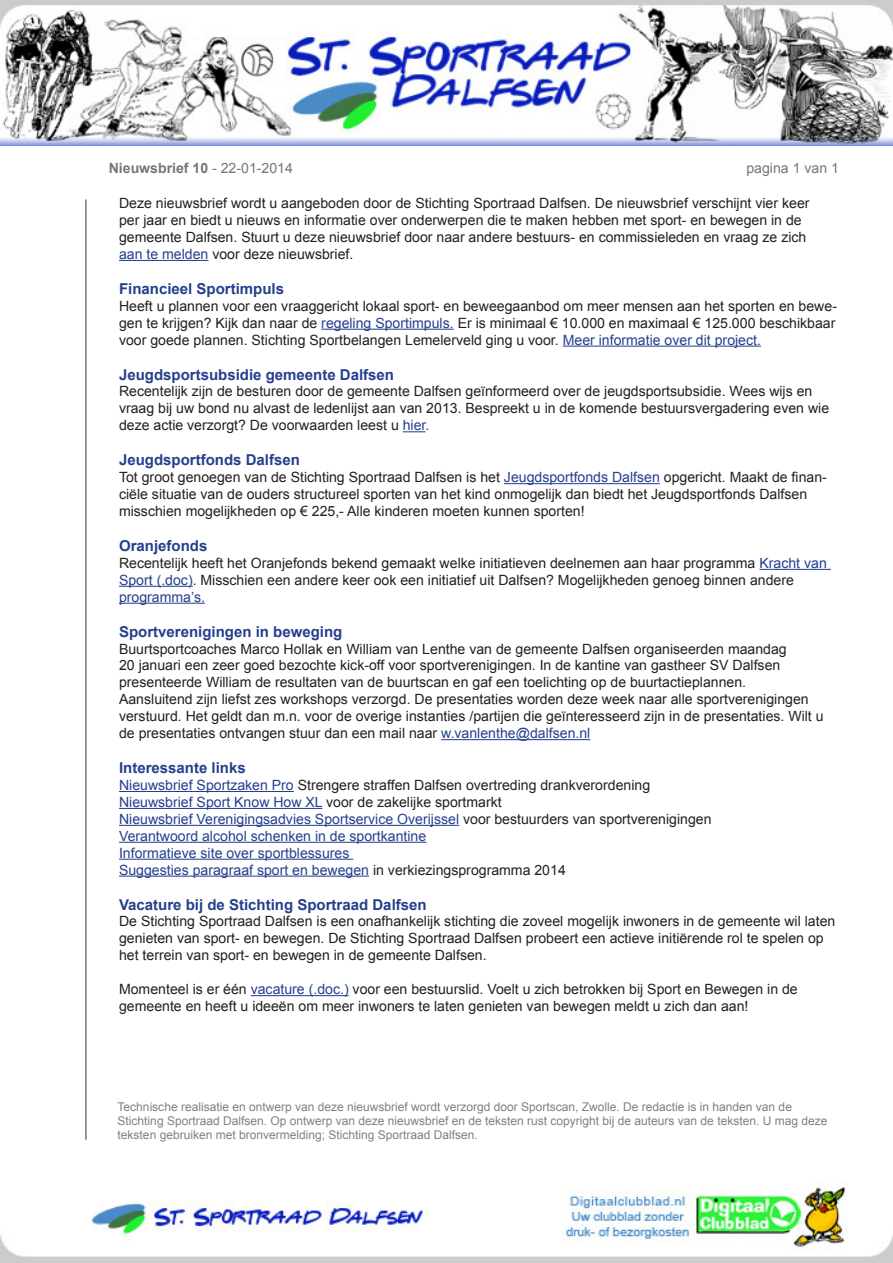
<style>
.page{position:relative;width:893px;height:1263px;background:#fff}
.page>*{position:absolute;margin:0;border:0;box-sizing:border-box;transform-origin:0 0}
.t1{font:700 15px "Arial";color:#253f8e}
.t2{font:14.1px/17px "Arial";color:#231f20}
.t3{font:14.1px "Arial";color:#253f8e}
.t4{font:700 14.1px "Arial";color:#757679}
.t5{font:14.1px "Arial";color:#757679}
.t6{font:12px/14.4px "Arial";color:#7e8083}
.s1{font-weight:400}
.s2{color:#253f8e}
.s3{color:#231f20}
</style>
<div class="page">
<img style="left:0;top:1px;width:893px;height:145px">
<img style="left:0;top:1187px;width:893px;height:75px">
<hr style="left:85px;top:199px;width:2px;height:941px;background:#757679">
<hr style="left:119px;top:260px;width:89px;height:1px;background:#253f8e">
<hr style="left:321px;top:329px;width:133px;height:1px;background:#253f8e">
<hr style="left:563px;top:346px;width:198px;height:1px;background:#253f8e">
<svg style="left:403px;top:431px;width:23px;height:1px"></svg>
<hr style="left:504px;top:483px;width:156px;height:1px;background:#253f8e">
<hr style="left:759px;top:569px;width:72px;height:1px;background:#253f8e">
<hr style="left:119px;top:586px;width:74px;height:1px;background:#253f8e">
<hr style="left:119px;top:603px;width:86px;height:1px;background:#253f8e">
<hr style="left:441px;top:739px;width:149px;height:1px;background:#253f8e">
<hr style="left:119px;top:791px;width:175px;height:1px;background:#253f8e">
<hr style="left:119px;top:808px;width:203px;height:1px;background:#253f8e">
<hr style="left:119px;top:825px;width:340px;height:1px;background:#253f8e">
<hr style="left:119px;top:842px;width:307px;height:1px;background:#253f8e">
<hr style="left:119px;top:859px;width:234px;height:1px;background:#253f8e">
<hr style="left:119px;top:875px;width:250px;height:2px;background:#253f8e">
<hr style="left:251px;top:995px;width:98px;height:1px;background:#253f8e">
<p class="t4" style="left:109px;top:159px;width:186px">Nieuwsbrief 10 <span class="s1">- 22-01-2014</span></p>
<p class="t5" style="left:746px;top:159px;width:94px">pagina 1 van 1</p>
<p class="t2" style="left:119px;top:195px;width:692px">Deze nieuwsbrief wordt u aangeboden door de Stichting Sportraad Dalfsen. De nieuwsbrief verschijnt vier keer per jaar en biedt u nieuws en informatie over onderwerpen die te maken hebben met sport- en bewegen in de gemeente Dalfsen. Stuurt u deze nieuwsbrief door naar andere bestuurs- en commissieleden en vraag ze zich <span class="s2">aan te melden</span> voor deze nieuwsbrief.</p>
<p class="t1" style="left:119px;top:279px;width:167px">Financieel Sportimpuls</p>
<p class="t2" style="left:119px;top:297px;width:719px;text-align:justify">Heeft u plannen voor een vraaggericht lokaal sport- en beweegaanbod om meer mensen aan het sporten en bewe&shy;gen te krijgen? Kijk dan naar de <span class="s2">regeling Sportimpuls.</span> Er is minimaal € 10.000 en maximaal € 125.000 beschikbaar voor goede plannen. Stichting Sportbelangen Lemelerveld ging u voor. <span class="s2">Meer informatie over dit project.</span></p>
<p class="t1" style="left:119px;top:364px;width:277px">Jeugdsportsubsidie gemeente Dalfsen</p>
<p class="t2" style="left:119px;top:383px;width:712px">Recentelijk zijn de besturen door de gemeente Dalfsen geïnformeerd over de jeugdsportsubsidie. Wees wijs en vraag bij uw bond nu alvast de ledenlijst aan van 2013. Bespreekt u in de komende bestuursvergadering even wie deze actie verzorgt? De voorwaarden leest u <span class="s2">hier</span>.</p>
<p class="t1" style="left:119px;top:450px;width:182px">Jeugdsportfonds Dalfsen</p>
<p class="t2" style="left:119px;top:469px;width:709px">Tot groot genoegen van de Stichting Sportraad Dalfsen is het <span class="s2">Jeugdsportfonds Dalfsen</span> opgericht. Maakt de finan&shy;ciële situatie van de ouders structureel sporten van het kind onmogelijk dan biedt het Jeugdsportfonds Dalfsen misschien mogelijkheden op € 225,- Alle kinderen moeten kunnen sporten!</p>
<p class="t1" style="left:119px;top:536px;width:90px">Oranjefonds</p>
<p class="t2" style="left:119px;top:555px;width:709px">Recentelijk heeft het Oranjefonds bekend gemaakt welke initiatieven deelnemen aan haar programma <span class="s2">Kracht van<br>Sport (.doc)</span>. Misschien een andere keer ook een initiatief uit Dalfsen? Mogelijkheden genoeg binnen andere</p>
<p class="t3" style="left:119px;top:587px;width:87px">programma’s.</p>
<p class="t1" style="left:119px;top:621px;width:225px">Sportverenigingen in beweging</p>
<p class="t2" style="left:119px;top:640px;width:706px">Buurtsportcoaches Marco Hollak en William van Lenthe van de gemeente Dalfsen organiseerden maandag<br>20 januari een zeer goed bezochte kick-off voor sportverenigingen. In de kantine van gastheer SV Dalfsen presenteerde William de resultaten van de buurtscan en gaf een toelichting op de buurtactieplannen.<br>Aansluitend zijn liefst zes workshops verzorgd. De presentaties worden deze week naar alle sportverenigingen verstuurd. Het geldt dan m.n. voor de overige instanties /partijen die geïnteresseerd zijn in de presentaties. Wilt u de presentaties ontvangen stuur dan een mail naar <span class="s2">w.vanlenthe@dalfsen.nl</span></p>
<p class="t1" style="left:119px;top:758px;width:128px">Interessante links</p>
<p class="t2" style="left:119px;top:777px;width:533px"><span class="s2">Nieuwsbrief Sportzaken Pro</span> Strengere straffen Dalfsen overtreding drankverordening</p>
<p class="t3" style="left:119px;top:793px;width:384px">Nieuwsbrief Sport Know How XL <span class="s3">voor de zakelijke sportmarkt</span></p>
<p class="t3" style="left:119px;top:810px;width:594px">Nieuwsbrief Verenigingsadvies Sportservice Overijssel <span class="s3">voor bestuurders van sportverenigingen</span></p>
<p class="t3" style="left:119px;top:826px;width:309px">Verantwoord alcohol schenken in de sportkantine</p>
<p class="t3" style="left:119px;top:843px;width:232px">Informatieve site over sportblessures</p>
<p class="t3" style="left:119px;top:860px;width:448px">Suggesties paragraaf sport en bewegen <span class="s3">in verkiezingsprogramma 2014</span></p>
<p class="t1" style="left:119px;top:894px;width:309px">Vacature bij de Stichting Sportraad Dalfsen</p>
<p class="t2" style="left:119px;top:913px;width:718px">De Stichting Sportraad Dalfsen is een onafhankelijk stichting die zoveel mogelijk inwoners in de gemeente wil laten genieten van sport- en bewegen. De Stichting Sportraad Dalfsen probeert een actieve initiërende rol te spelen op het terrein van sport- en bewegen in de gemeente Dalfsen.</p>
<p class="t2" style="left:119px;top:981px;width:680px">Momenteel is er één <span class="s2">vacature (.doc.)</span> voor een bestuurslid. Voelt u zich betrokken bij Sport en Bewegen in de</p>
<p class="t2" style="left:119px;top:998px;width:631px">gemeente en heeft u ideeën om meer inwoners te laten genieten van bewegen meldt u zich dan aan!</p>
<p class="t6" style="left:118px;top:1099px;width:711px">Technische realisatie en ontwerp van deze nieuwsbrief wordt verzorgd door Sportscan, Zwolle. De redactie is in handen van de<br>Stichting Sportraad Dalfsen. Op ontwerp van deze nieuwsbrief en de teksten rust copyright bij de auteurs van de teksten. U mag deze teksten gebruiken met bronvermelding; Stichting Sportraad Dalfsen.</p>
</div>
